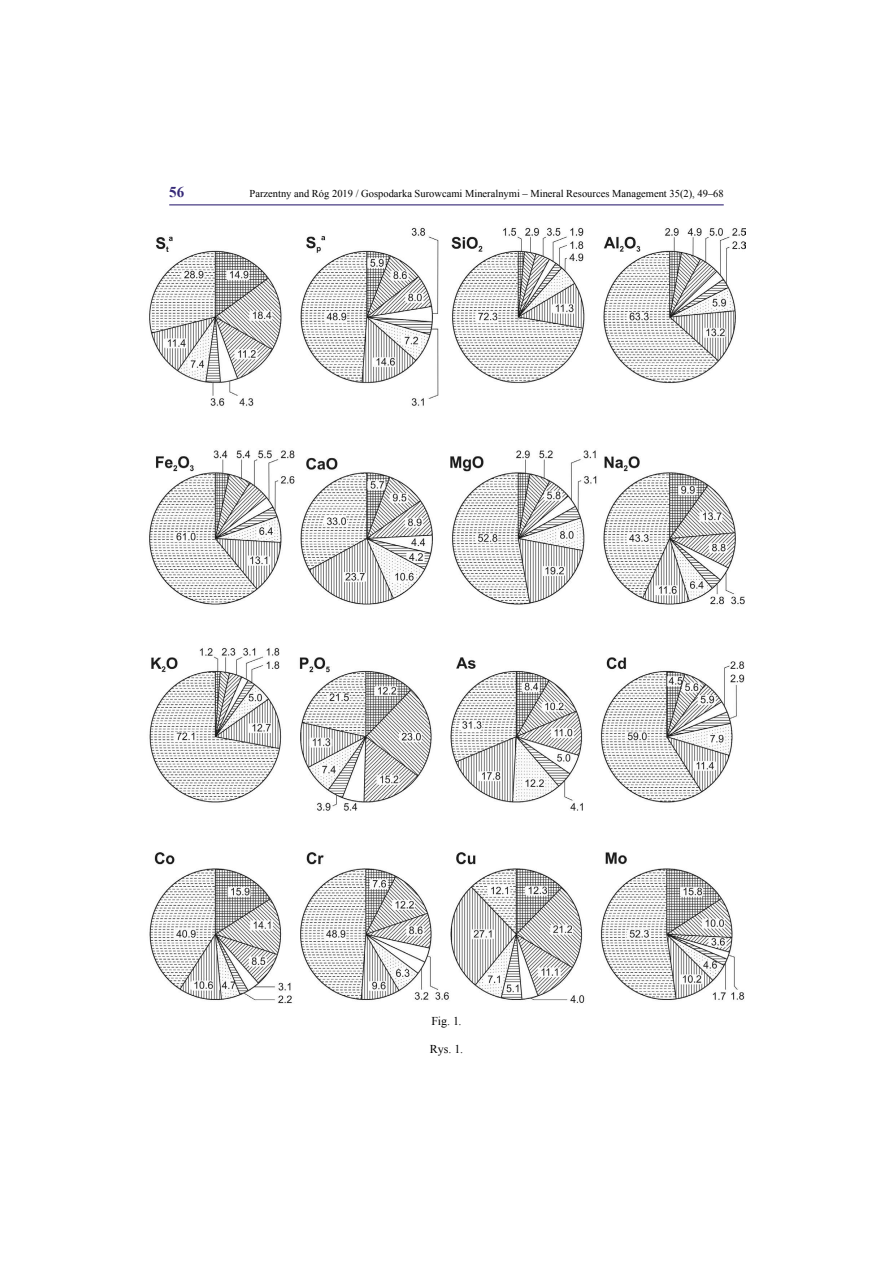
<style>
.page{position:relative;width:893px;height:1263px;background:#fff}
.page>*{position:absolute;margin:0;border:0;box-sizing:border-box;transform-origin:0 0}
.t1{font:700 15px "Times New Roman";color:#362978}
.t2{font:12px "Times New Roman";color:#000}
.t3{font:10.5px "Times New Roman";color:#000}
</style>
<div class="page">
<hr style="left:169px;top:204px;width:555px;height:1px;background:#362978">
<img style="left:149px;top:647px;width:596px;height:356px">
<img style="left:149px;top:227px;width:596px;height:378px">
<h1 class="t1" style="left:169px;top:182px;width:16px">56</h1>
<p class="t3" style="left:250px;top:186px;width:476px">Parzentny and Róg 2019 / Gospodarka Surowcami Mineralnymi – Mineral Resources Management 35(2), 49–68</p>
<p class="t2" style="left:431px;top:1013px;width:32px">Fig. 1.</p>
<p class="t2" style="left:430px;top:1041px;width:35px">Rys. 1.</p>
</div>
